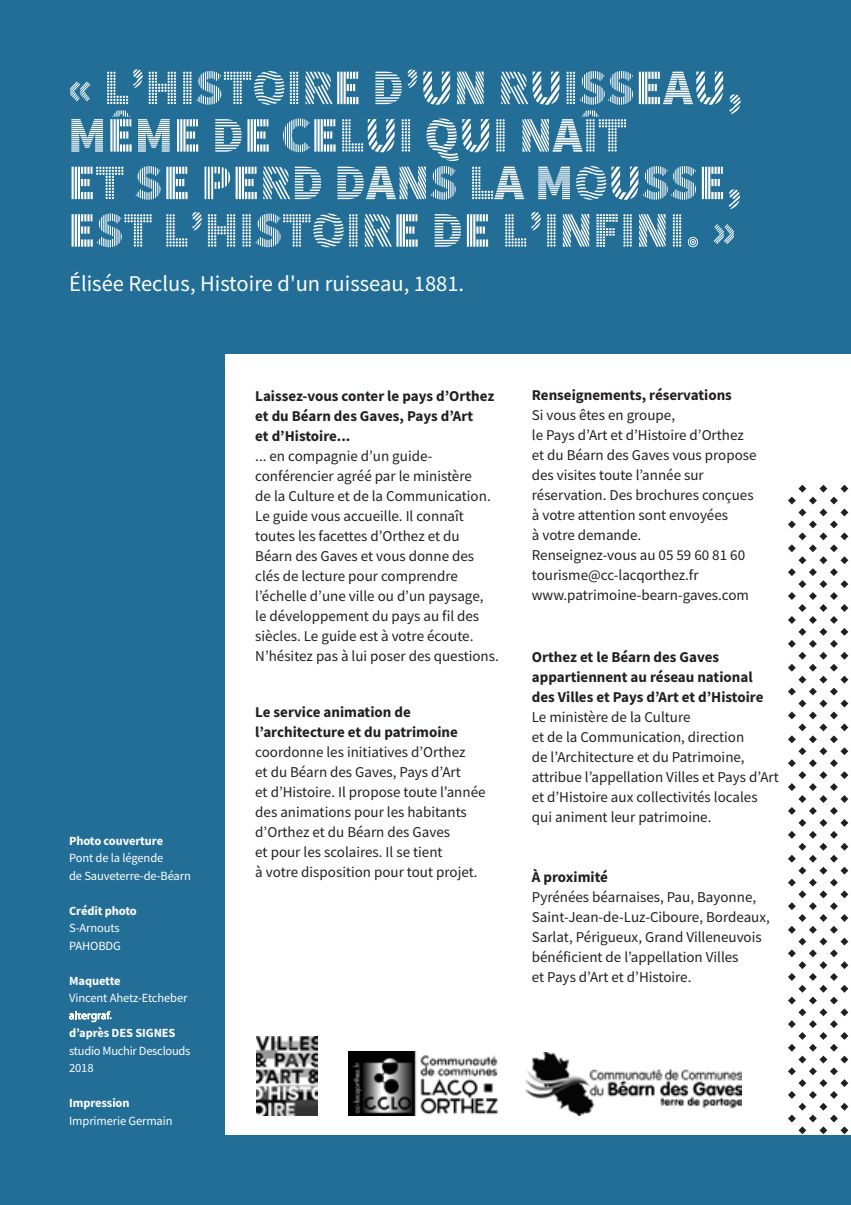
<style>
.page{position:relative;width:851px;height:1205px;background:#fff}
.page>*{position:absolute;margin:0;border:0;box-sizing:border-box;transform-origin:0 0}
.t1{font:900 50px/47.5px "Source Sans Pro DISPLAYV2";color:#fff}
.t2{font:22.5px "Source Sans Pro";color:#fff}
.t3{font:15px/20px "Source Sans Pro";color:#231f20}
.t4{font:700 15px/20px "Source Sans Pro";color:#231f20}
.t5{font:12.5px/17.5px "Source Sans Pro";letter-spacing:-.01em;color:#fff}
.t6{font:700 12.5px "Source Sans Pro";letter-spacing:-.01em;color:#fff}
</style>
<div class="page">
<div style="left:0;top:0;width:850px;height:1205px;background:#226e96"></div>
<div style="left:226px;top:354px;width:624px;height:780px;background:#fff"></div>
<svg style="left:348px;top:1115px;width:69px;height:1px"></svg>
<img style="left:348px;top:1051px;width:151px;height:64px">
<img style="left:525px;top:1052px;width:216px;height:63px">
<svg style="left:256px;top:1036px;width:62px;height:80px"></svg>
<img style="left:257px;top:1036px;width:60px;height:80px">
<svg style="left:69px;top:1011px;width:43px;height:11px"></svg>
<svg style="left:788px;top:485px;width:60px;height:649px"></svg>
<h1 class="t1" style="left:68px;top:65px;width:676px">« L'HISTOIRE D'UN RUISSEAU,<br>MÊME DE CELUI QUI NAÎT<br>ET SE PERD DANS LA MOUSSE,<br>EST L'HISTOIRE DE L'INFINI. »</h1>
<h2 class="t2" style="left:69px;top:269px;width:396px">Élisée Reclus, Histoire d'un ruisseau, 1881.</h2>
<p class="t6" style="left:69px;top:832px;width:95px">Photo couverture</p>
<p class="t5" style="left:69px;top:849px;width:123px">Pont de la légende<br>de Sauveterre-de-Béarn</p>
<p class="t6" style="left:69px;top:902px;width:69px">Crédit photo</p>
<p class="t5" style="left:69px;top:919px;width:53px">S-Arnouts<br>PAHOBDG</p>
<p class="t6" style="left:69px;top:972px;width:53px">Maquette</p>
<p class="t5" style="left:69px;top:989px;width:120px">Vincent Ahetz-Etcheber</p>
<p class="t6" style="left:69px;top:1024px;width:108px">d’après DES SIGNES</p>
<p class="t5" style="left:69px;top:1042px;width:123px">studio Muchir Desclouds<br>2018</p>
<p class="t6" style="left:69px;top:1094px;width:62px">Impression</p>
<p class="t5" style="left:69px;top:1112px;width:105px">Imprimerie Germain</p>
<p class="t4" style="left:255px;top:385px;width:240px">Laissez-vous conter le pays d’Orthez et du Béarn des Gaves, Pays d’Art<br>et d’Histoire...</p>
<p class="t3" style="left:255px;top:445px;width:245px">... en compagnie d’un guide&shy;conférencier agréé par le ministère<br>de la Culture et de la Communication.<br>Le guide vous accueille. Il connaît toutes les facettes d’Orthez et du Béarn des Gaves et vous donne des clés de lecture pour comprendre l’échelle d’une ville ou d’un paysage,<br>le développement du pays au fil des siècles. Le guide est à votre écoute.<br>N’hésitez pas à lui poser des questions.</p>
<p class="t4" style="left:255px;top:701px;width:204px">Le service animation de l’architecture et du patrimoine</p>
<p class="t3" style="left:255px;top:742px;width:232px">coordonne les initiatives d’Orthez<br>et du Béarn des Gaves, Pays d’Art<br>et d’Histoire. Il propose toute l’année des animations pour les habitants d’Orthez et du Béarn des Gaves<br>et pour les scolaires. Il se tient<br>à votre disposition pour tout projet.</p>
<p class="t4" style="left:531px;top:385px;width:201px">Renseignements, réservations</p>
<p class="t3" style="left:531px;top:405px;width:226px">Si vous êtes en groupe,<br>le Pays d’Art et d’Histoire d’Orthez et du Béarn des Gaves vous propose des visites toute l’année sur réservation. Des brochures conçues à votre attention sont envoyées<br>à votre demande.<br>Renseignez-vous au 05 59 60 81 60 tourisme@cc-lacqorthez.fr www.patrimoine-bearn-gaves.com</p>
<p class="t4" style="left:531px;top:646px;width:233px">Orthez et le Béarn des Gaves appartiennent au réseau national des Villes et Pays d’Art et d’Histoire</p>
<p class="t3" style="left:531px;top:706px;width:248px">Le ministère de la Culture<br>et de la Communication, direction<br>de l’Architecture et du Patrimoine, attribue l’appellation Villes et Pays d’Art et d’Histoire aux collectivités locales qui animent leur patrimoine.</p>
<p class="t4" style="left:531px;top:866px;width:78px">À proximité</p>
<p class="t3" style="left:531px;top:886px;width:239px">Pyrénées béarnaises, Pau, Bayonne, Saint-Jean-de-Luz-Ciboure, Bordeaux, Sarlat, Périgueux, Grand Villeneuvois bénéficient de l’appellation Villes<br>et Pays d’Art et d’Histoire.</p>
</div>
